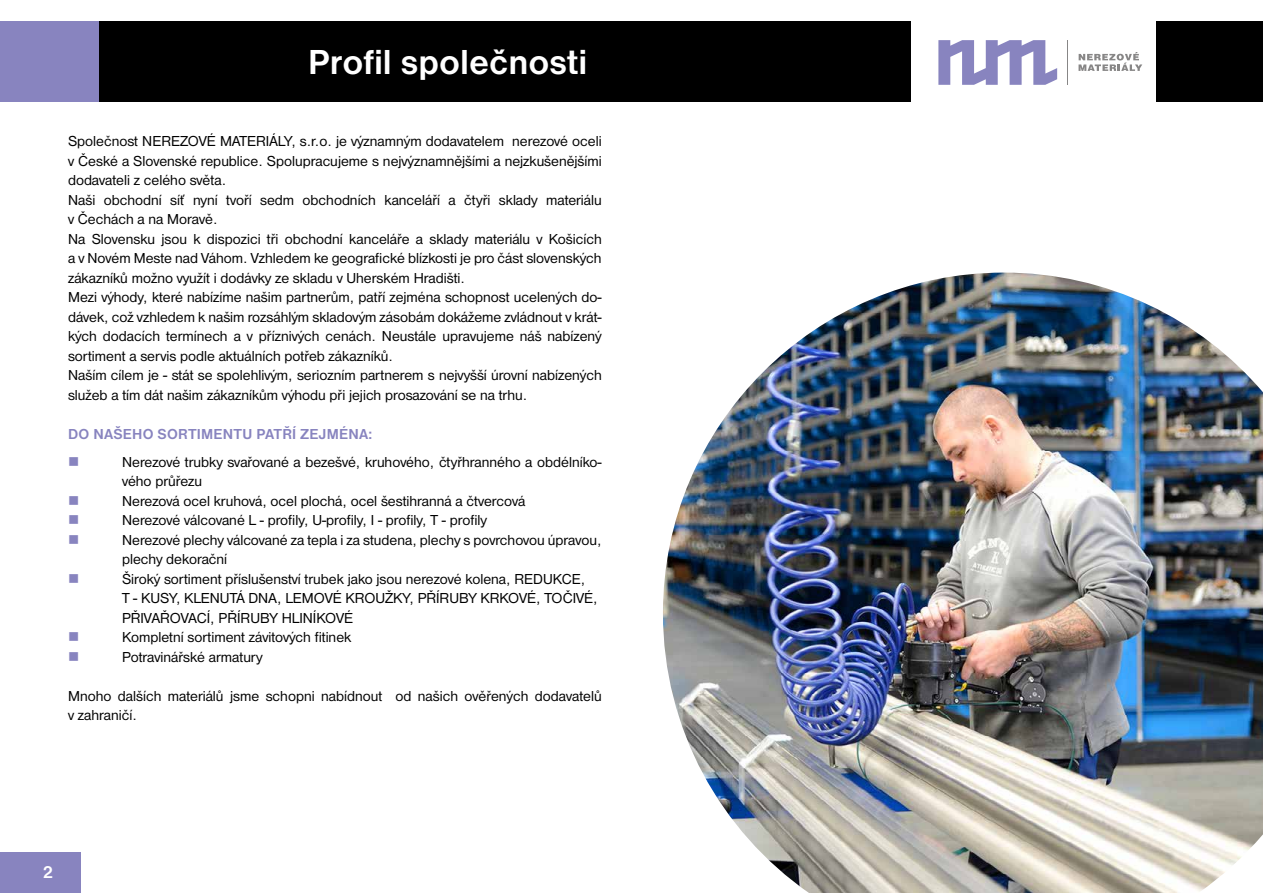
<style>
.page{position:relative;width:1263px;height:893px;background:#fff}
.page>*{position:absolute;margin:0;border:0;box-sizing:border-box;transform-origin:0 0}
.t1{font:700 36px "Nimbus Sans DOT";color:#fff}
.t2{font:700 18px "Nimbus Sans DOT";color:#fff}
.t3{font:15px/19.5px "Nimbus Sans DOT";color:#000}
.t4{font:700 15px "Nimbus Sans DOT";letter-spacing:.015em;color:#8884bf}
.t5{font:15px "Wingdings";color:#8884bf}
</style>
<div class="page">
<div style="left:0;top:852px;width:81px;height:41px;background:#8884bf"></div>
<div style="left:0;top:21px;width:99px;height:81px;background:#8884bf"></div>
<div style="left:99px;top:21px;width:811px;height:81px;background:#000"></div>
<div style="left:1157px;top:21px;width:106px;height:81px;background:#000"></div>
<svg style="left:938px;top:40px;width:119px;height:45px"></svg>
<svg style="left:1078px;top:52px;width:64px;height:19px"></svg>
<hr style="left:1067px;top:40px;width:1px;height:45px;background:#878686">
<img style="left:663px;top:273px;width:600px;height:620px">
<h1 class="t1" style="left:308px;top:41px;width:280px">Profil společnosti</h1>
<p class="t3" style="left:68px;top:132px;width:535px">Společnost NEREZOVÉ MATERIÁLY, s.r.o. je významným dodavatelem nerezové oceli v České a Slovenské republice. Spolupracujeme s nejvýznamnějšími a nejzkušenějšími dodavateli z celého světa.<br>Naši obchodní síť nyní tvoří sedm obchodních kanceláří a čtyři sklady materiálu v Čechách a na Moravě.<br>Na Slovensku jsou k dispozici tři obchodní kanceláře a sklady materiálu v Košicích a v Novém Meste nad Váhom. Vzhledem ke geografické blízkosti je pro část slovenských zákazníků možno využít i dodávky ze skladu v Uherském Hradišti.<br>Mezi výhody, které nabízíme našim partnerům, patří zejména schopnost ucelených do&shy;dávek, což vzhledem k našim rozsáhlým skladovým zásobám dokážeme zvládnout v krát&shy;kých dodacích termínech a v příznivých cenách. Neustále upravujeme náš nabízený sortiment a servis podle aktuálních potřeb zákazníků.<br>Naším cílem je - stát se spolehlivým, seriozním partnerem s nejvyšší úrovní nabízených služeb a tím dát našim zákazníkům výhodu při jejich prosazování se na trhu.</p>
<p class="t4" style="left:68px;top:425px;width:305px">DO NAŠEHO SORTIMENTU PATŘÍ ZEJMÉNA:</p>
<p class="t5" style="left:68px;top:453px;width:13px">■</p>
<p class="t3" style="left:122px;top:452px;width:481px">Nerezové trubky svařované a bezešvé, kruhového, čtyřhranného a obdélníko&shy;vého průřezu</p>
<p class="t5" style="left:68px;top:492px;width:13px">■</p>
<p class="t3" style="left:122px;top:491px;width:405px">Nerezová ocel kruhová, ocel plochá, ocel šestihranná a čtvercová</p>
<p class="t5" style="left:68px;top:512px;width:13px">■</p>
<p class="t3" style="left:122px;top:511px;width:366px">Nerezové válcované L - profily, U-profily, I - profily, T - profily</p>
<p class="t5" style="left:68px;top:531px;width:13px">■</p>
<p class="t3" style="left:122px;top:530px;width:481px">Nerezové plechy válcované za tepla i za studena, plechy s povrchovou úpravou, plechy dekorační</p>
<p class="t5" style="left:68px;top:570px;width:13px">■</p>
<p class="t3" style="left:122px;top:569px;width:477px">Široký sortiment příslušenství trubek jako jsou nerezové kolena, REDUKCE,<br>T - KUSY, KLENUTÁ DNA, LEMOVÉ KROUŽKY, PŘÍRUBY KRKOVÉ, TOČIVÉ,<br>PŘIVAŘOVACÍ, PŘÍRUBY HLINÍKOVÉ</p>
<p class="t5" style="left:68px;top:629px;width:13px">■</p>
<p class="t3" style="left:122px;top:628px;width:231px">Kompletní sortiment závitových fitinek</p>
<p class="t5" style="left:68px;top:648px;width:13px">■</p>
<p class="t3" style="left:122px;top:647px;width:142px">Potravinářské armatury</p>
<p class="t3" style="left:68px;top:686px;width:535px">Mnoho dalších materiálů jsme schopni nabídnout od našich ověřených dodavatelů v zahraničí.</p>
<p class="t2" style="left:43px;top:862px;width:13px">2</p>
</div>
